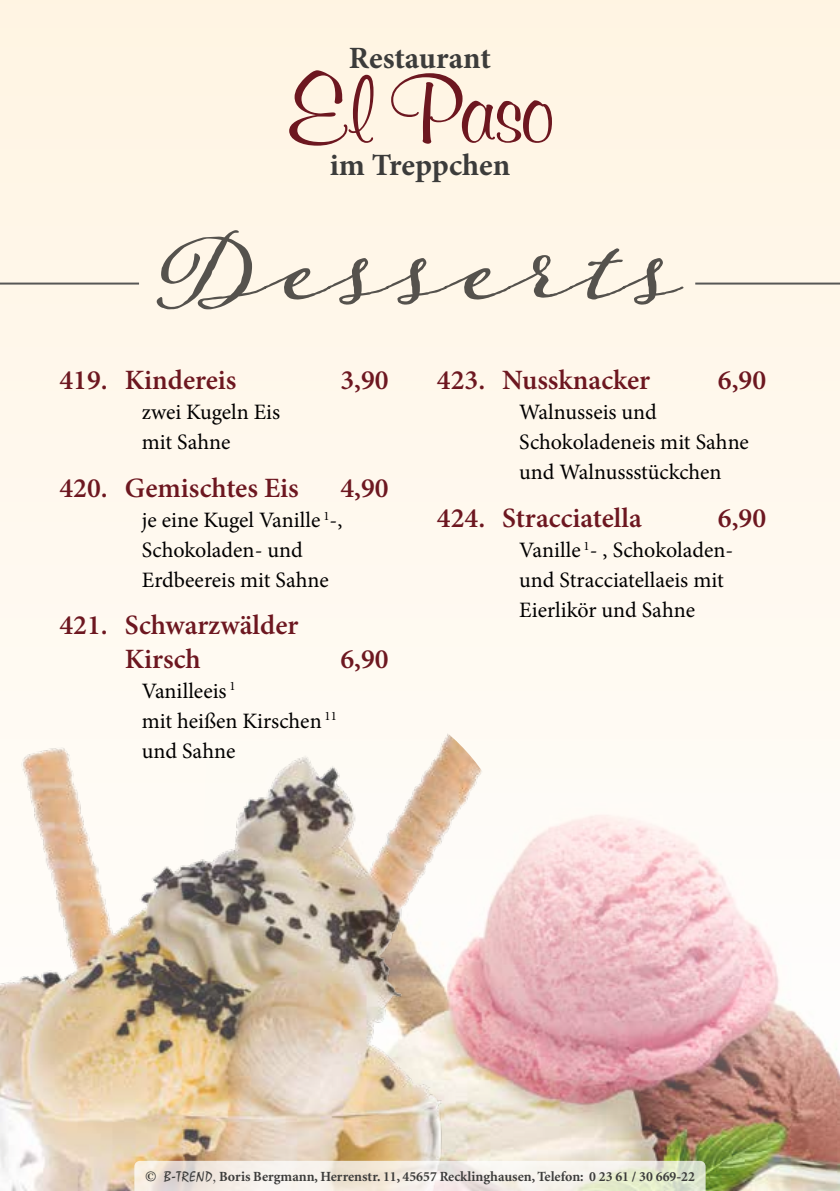
<style>
.page{position:relative;width:840px;height:1191px;background:#fff}
.page>*{position:absolute;margin:0;border:0;box-sizing:border-box;transform-origin:0 0}
.t1{font:700 96.8px "Murray Hill BT";letter-spacing:-.03em;color:#6d1720}
.t2{font:700 31px "Minion Pro";color:#3c3c3b}
.t3{font:600 28px/33.6px "Minion Pro";color:#6d1720}
.t4{font:22px/30px "Minion Pro";color:#000}
.t5{font:14px "Adobe Corp ID Minion Bd";color:#3c3c3b}
.s1{font-family:"Dutch 801 BT";font-weight:700}
.s2{font-family:"Staccato 222 BT"}
.s3{font-family:"Elegant Garamond BT"}
</style>
<div class="page">
<div style="left:0;top:0;width:839px;height:1191px;background:#fff8ec"></div>
<img style="left:517px;top:779px;width:322px;height:412px">
<img style="left:0;top:734px;width:517px;height:457px">
<svg style="left:157px;top:230px;width:526px;height:79px"></svg>
<hr style="left:0;top:282px;width:139px;height:2px;background:#575756">
<hr style="left:694px;top:282px;width:145px;height:2px;background:#575756">
<svg style="left:134px;top:1160px;width:571px;height:31px"></svg>
<h2 class="t2" style="left:349px;top:36px;width:143px">Restaurant</h2>
<h1 class="t1" style="left:286px;top:49px;width:269px">El Paso</h1>
<h2 class="t2" style="left:329px;top:143px;width:182px">im Treppchen</h2>
<p class="t3" style="left:59px;top:363px;width:178px">419. Kindereis</p>
<p class="t3" style="left:340px;top:363px;width:50px">3,90</p>
<p class="t4" style="left:142px;top:397px;width:140px">zwei Kugeln Eis mit Sahne</p>
<p class="t3" style="left:59px;top:471px;width:241px">420. Gemischtes Eis</p>
<p class="t3" style="left:340px;top:471px;width:50px">4,90</p>
<p class="t4" style="left:142px;top:505px;width:202px">je eine Kugel Vanille <sup>1</sup>-,<br>Schokoladen- und<br>Erdbeereis mit Sahne</p>
<p class="t3" style="left:125px;top:608px;width:175px;text-indent:-65px">421. Schwarzwälder<br>Kirsch</p>
<p class="t3" style="left:340px;top:642px;width:50px">6,90</p>
<p class="t4" style="left:142px;top:676px;width:196px">Vanilleeis <sup>1<br></sup>mit heißen Kirschen <sup>11 </sup>und Sahne</p>
<p class="t3" style="left:436px;top:363px;width:214px">423. Nussknacker</p>
<p class="t3" style="left:717px;top:363px;width:50px">6,90</p>
<p class="t4" style="left:519px;top:397px;width:231px">Walnusseis und<br>Schokoladeneis mit Sahne und Walnussstückchen</p>
<p class="t3" style="left:436px;top:501px;width:206px">424. Stracciatella</p>
<p class="t3" style="left:717px;top:501px;width:50px">6,90</p>
<p class="t4" style="left:519px;top:535px;width:215px">Vanille <sup>1</sup>- , Schokoladen&shy;und Stracciatellaeis mit<br>Eierlikör und Sahne</p>
<p class="t5" style="left:145px;top:1169px;width:551px"><span class="s1">©</span> <span class="s2">B-TREND</span><span class="s3">,</span> Boris Bergmann, Herrenstr. 11, 45657 Recklinghausen, Telefon: 0 23 61 / 30 669-22</p>
</div>
